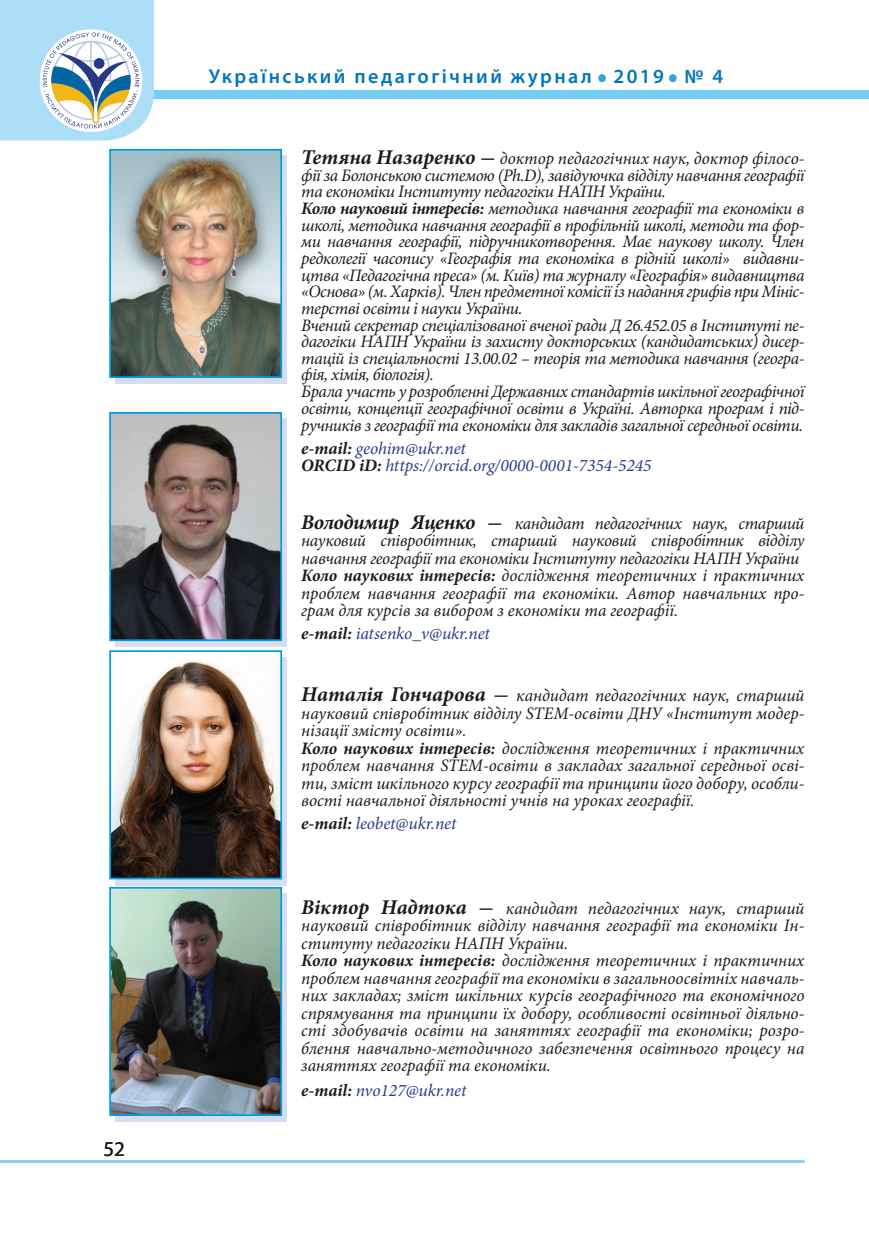
<style>
.page{position:relative;width:869px;height:1241px;background:#fff}
.page>*{position:absolute;margin:0;border:0;box-sizing:border-box;transform-origin:0 0}
.t1{font:600 50.4px "Myriad Pro";color:#3ca2da}
.t2{font:21px "Myriad Pro";color:#1a1a19}
.t3{font:600 20.12px "Myriad Pro";letter-spacing:.12em;color:#0076bb}
.t4{font:italic 17.5px/17.5px "Minion Pro";letter-spacing:-.015em;color:#1a1a19;text-align:justify}
.t5{font:italic 17.5px "Minion Pro";letter-spacing:-.005em;color:#273b8c}
.s1{font-weight:700;font-size:21px}
.s2{font-weight:700}
.s3{font-weight:700;color:#1a1a19}
</style>
<div class="page">
<hr style="left:0;top:1159px;width:804px;height:3px;background:#82d0f4">
<div style="left:0;top:90px;width:868px;height:8px;background:#74cdf3"></div>
<svg style="left:0;top:0;width:154px;height:141px"></svg>
<div style="left:115px;top:155px;width:171px;height:229px;background:#d4def0"></div>
<img style="left:112px;top:152px;width:167px;height:223px">
<div style="left:109px;top:149px;width:173px;height:229px;border:2px solid #009ede"></div>
<div style="left:115px;top:418px;width:171px;height:229px;background:linear-gradient(to right,#d4def0,#d4def0)"></div>
<img style="left:112px;top:415px;width:167px;height:223px">
<div style="left:109px;top:412px;width:173px;height:229px;border:2px solid #009ede"></div>
<div style="left:115px;top:656px;width:171px;height:229px;background:linear-gradient(to right,#d4def0,#d4def0)"></div>
<img style="left:112px;top:656px;width:167px;height:220px">
<div style="left:109px;top:650px;width:173px;height:229px;border:2px solid #009ede"></div>
<svg style="left:115px;top:893px;width:171px;height:228px;background:#bed7ee"></svg>
<img style="left:112px;top:889px;width:167px;height:223px">
<div style="left:109px;top:886px;width:173px;height:229px;border:2px solid #009ede"></div>
<p class="t2" style="left:103px;top:1135px;width:23px">52</p>
<p class="t3" style="left:208px;top:64px;width:384px">Український педагогічний журнал</p>
<h1 class="t1" style="left:595px;top:33px;width:13px">.</h1>
<p class="t3" style="left:613px;top:64px;width:52px">2019</p>
<h1 class="t1" style="left:666px;top:33px;width:13px">.</h1>
<p class="t3" style="left:684px;top:64px;width:40px">№ 4</p>
<p class="t4" style="left:301px;top:150px;width:504px;line-height:16.6px"><span class="s1">Тетяна Назаренко -</span> доктор педагогічних наук, доктор філосо&shy;фії за Болонською системою (Ph.D), завідуючка відділу навчання географії та економіки Інституту педагогіки НАПН України.</p>
<p class="t4" style="left:301px;top:200px;width:504px;line-height:16.6px"><span class="s2">Коло науковий інтересів:</span> методика навчання географії та економіки в школі, методика навчання географії в профільній школі, методи та фор&shy;ми навчання географії, підручникотворення. Має наукову школу. Член редколегії часопису «Географія та економіка в рідній школі» видавни&shy;цтва «Педагогічна преса» (м. Київ) та журналу «Географія» видавництва «Основа» (м. Харків). Член предметної комісії із надання грифів при Мініс&shy;терстві освіти і науки України.</p>
<p class="t4" style="left:301px;top:316px;width:504px;line-height:16.6px">Вчений секретар спеціалізованої вченої ради Д 26.452.05 в Інституті пе&shy;дагогіки НАПН України із захисту докторських (кандидатських) дисер&shy;тацій із спеціальності 13.00.02 – теорія та методика навчання (геогра&shy;фія, хімія, біологія).</p>
<p class="t4" style="left:301px;top:383px;width:504px">Брала участь у розробленні Державних стандартів шкільної географічної освіти, концепції географічної освіти в Україні. Авторка програм і під&shy;ручників з географії та економіки для закладів загальної середньої освіти.</p>
<p class="t5" style="left:301px;top:436px;width:166px"><span class="s3">e-mail:</span> geohim@ukr.net</p>
<p class="t5" style="left:301px;top:453px;width:351px"><span class="s3">ORCID iD:</span> https://orcid.org/0000-0001-7354-5245</p>
<p class="t4" style="left:301px;top:514px;width:504px"><span class="s1">Володимир Яценко -</span> кандидат педагогічних наук, старший науковий співробітник, старший науковий співробітник відділу навчання географії та економіки Інституту педагогіки НАПН України</p>
<p class="t4" style="left:301px;top:567px;width:504px"><span class="s2">Коло наукових інтересів:</span> дослідження теоретичних і практичних проблем навчання географії та економіки. Автор навчальних про&shy;грам для курсів за вибором з економіки та географії.</p>
<p class="t5" style="left:301px;top:621px;width:190px"><span class="s3">e-mail:</span> iatsenko_v@ukr.net</p>
<p class="t4" style="left:301px;top:686px;width:504px"><span class="s1">Наталія Гончарова -</span> кандидат педагогічних наук, старший науковий співробітник відділу STEM-освіти ДНУ «Інститут модер&shy;нізації змісту освіти».</p>
<p class="t4" style="left:301px;top:739px;width:504px"><span class="s2">Коло наукових інтересів:</span> дослідження теоретичних і практичних проблем навчання STEM-освіти в закладах загальної середньої осві&shy;ти, зміст шкільного курсу географії та принципи його добору, особли&shy;вості навчальної діяльності учнів на уроках географії.</p>
<p class="t5" style="left:301px;top:811px;width:157px"><span class="s3">e-mail:</span> leobet@ukr.net</p>
<p class="t4" style="left:301px;top:899px;width:504px"><span class="s1">Віктор Надтока -</span> кандидат педагогічних наук, старший науковий співробітник відділу навчання географії та економіки Ін&shy;ституту педагогіки НАПН України.</p>
<p class="t4" style="left:301px;top:951px;width:504px"><span class="s2">Коло наукових інтересів:</span> дослідження теоретичних і практичних проблем навчання географії та економіки в загальноосвітніх навчаль&shy;них закладах; зміст шкільних курсів географічного та економічного спрямування та принципи їх добору, особливості освітньої діяльно&shy;сті здобувачів освіти на заняттях географії та економіки; розро&shy;блення навчально-методичного забезпечення освітнього процесу на заняттях географії та економіки.</p>
<p class="t5" style="left:301px;top:1077px;width:167px"><span class="s3">e-mail:</span> nvo127@ukr.net</p>
</div>
